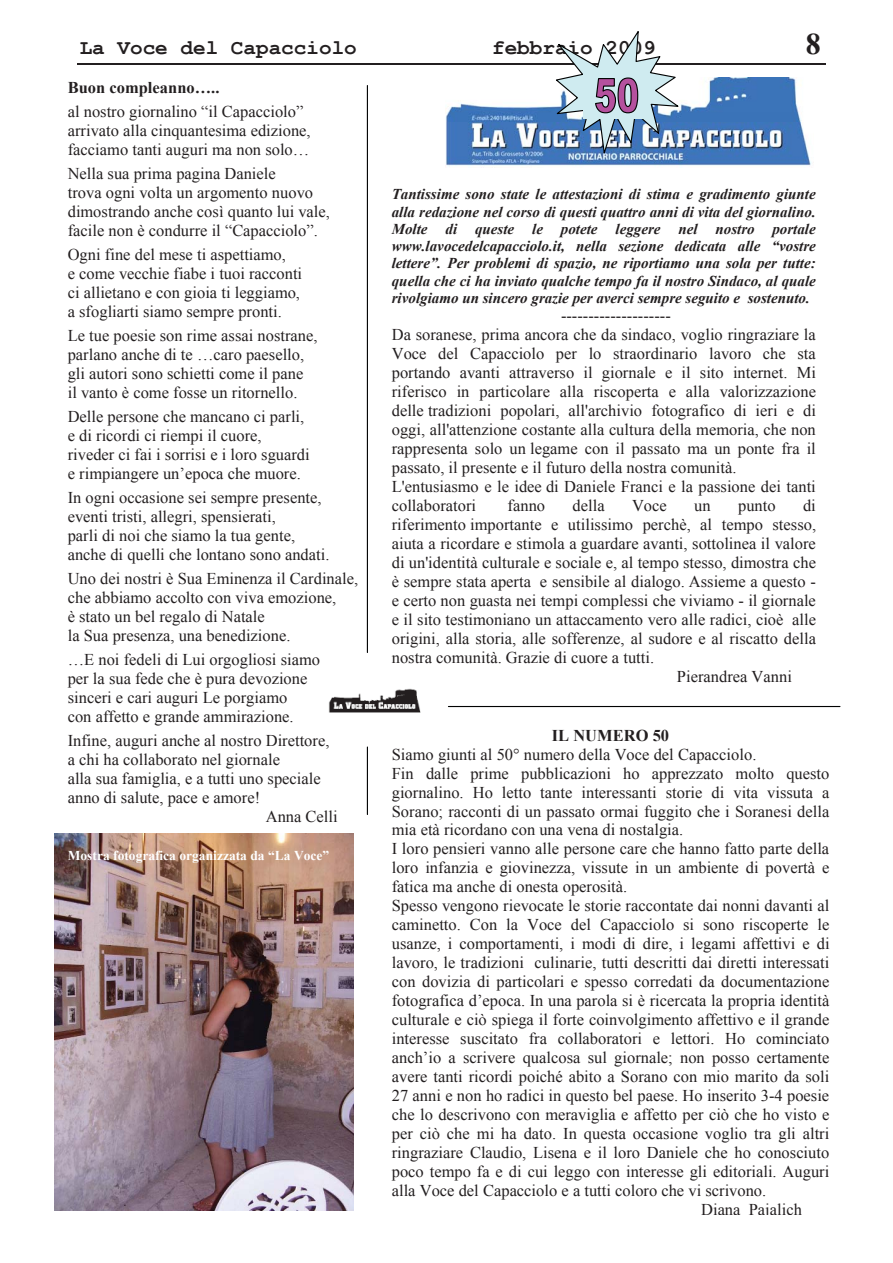
<style>
.page{position:relative;width:893px;height:1263px;background:#fff}
.page>*{position:absolute;margin:0;border:0;box-sizing:border-box;transform-origin:0 0}
.t1{font:700 30px "Times New Roman";color:#231f20}
.t2{font:700 21px "Courier New";color:#231f20}
.t3{font:16.5px/18.9px "Times New Roman";color:#231f20}
.t4{font:700 16.5px "Times New Roman";color:#231f20}
.t5{font:italic 700 15px/17.2px "Times New Roman";color:#231f20;text-align:justify}
.t6{font:700 13.5px "Times New Roman";color:#fff}
</style>
<div class="page">
<hr style="left:77px;top:63px;width:749px;height:1px;background:#231f20">
<img style="left:446px;top:77px;width:366px;height:89px">
<svg style="left:553px;top:31px;width:129px;height:127px"></svg>
<img style="left:54px;top:833px;width:300px;height:378px">
<hr style="left:367px;top:86px;width:1px;height:567px;background:#010202">
<hr style="left:448px;top:706px;width:392px;height:1px;background:#010202">
<img style="left:328px;top:688px;width:93px;height:25px">
<hr style="left:367px;top:747px;width:1px;height:68px;background:#010202">
<p class="t2" style="left:80px;top:36px;width:279px">La Voce del Capacciolo</p>
<p class="t2" style="left:492px;top:36px;width:165px">febbraio 2009</p>
<h1 class="t1" style="left:806px;top:27px;width:16px">8</h1>
<p class="t4" style="left:68px;top:78px;width:153px">Buon compleanno…..</p>
<p class="t3" style="left:68px;top:102px;width:244px">al nostro giornalino “il Capacciolo” arrivato alla cinquantesima edizione, facciamo tanti auguri ma non solo…</p>
<p class="t3" style="left:68px;top:164px;width:264px">Nella sua prima pagina Daniele<br>trova ogni volta un argomento nuovo dimostrando anche così quanto lui vale, facile non è condurre il “Capacciolo”.</p>
<p class="t3" style="left:68px;top:245px;width:236px">Ogni fine del mese ti aspettiamo,<br>e come vecchie fiabe i tuoi racconti ci allietano e con gioia ti leggiamo, a sfogliarti siamo sempre pronti.</p>
<p class="t3" style="left:68px;top:326px;width:251px">Le tue poesie son rime assai nostrane, parlano anche di te …caro paesello, gli autori sono schietti come il pane<br>il vanto è come fosse un ritornello.</p>
<p class="t3" style="left:68px;top:407px;width:244px">Delle persone che mancano ci parli, e di ricordi ci riempi il cuore, riveder ci fai i sorrisi e i loro sguardi e rimpiangere un’epoca che muore.</p>
<p class="t3" style="left:68px;top:488px;width:263px">In ogni occasione sei sempre presente, eventi tristi, allegri, spensierati,<br>parli di noi che siamo la tua gente, anche di quelli che lontano sono andati.</p>
<p class="t3" style="left:68px;top:569px;width:292px">Uno dei nostri è Sua Eminenza il Cardinale, che abbiamo accolto con viva emozione,<br>è stato un bel regalo di Natale<br>la Sua presenza, una benedizione.</p>
<p class="t3" style="left:68px;top:650px;width:254px">…E noi fedeli di Lui orgogliosi siamo per la sua fede che è pura devozione sinceri e cari auguri Le porgiamo<br>con affetto e grande ammirazione.</p>
<p class="t3" style="left:68px;top:731px;width:263px">Infine, auguri anche al nostro Direttore,</p>
<p class="t3" style="left:68px;top:750px;width:214px">a chi ha collaborato nel giornale</p>
<p class="t3" style="left:68px;top:769px;width:254px">alla sua famiglia, e a tutti uno speciale</p>
<p class="t3" style="left:68px;top:788px;width:194px">anno di salute, pace e amore!</p>
<p class="t3" style="left:266px;top:807px;width:73px">Anna Celli</p>
<p class="t6" style="left:68px;top:848px;width:263px">Mostra fotografica organizzata da “La Voce”</p>
<p class="t5" style="left:392px;top:186px;width:426px">Tantissime sono state le attestazioni di stima e gradimento giunte alla redazione nel corso di questi quattro anni di vita del giornalino.<br>Molte di queste le potete leggere nel nostro portale www.lavocedelcapacciolo.it, nella sezione dedicata alle “vostre lettere”. Per problemi di spazio, ne riportiamo una sola per tutte: quella che ci ha inviato qualche tempo fa il nostro Sindaco, al quale rivolgiamo un sincero grazie per averci sempre seguito e sostenuto.</p>
<p class="t3" style="left:392px;top:306px;width:426px;text-indent:169px">--------------------<br>Da soranese, prima ancora che da sindaco, voglio ringraziare la Voce del Capacciolo per lo straordinario lavoro che sta portando avanti attraverso il giornale e il sito internet. Mi riferisco in particolare alla riscoperta e alla valorizzazione delle tradizioni popolari, all'archivio fotografico di ieri e di oggi, all'attenzione costante alla cultura della memoria, che non rappresenta solo un legame con il passato ma un ponte fra il passato, il presente e il futuro della nostra comunità.<br>L'entusiasmo e le idee di Daniele Franci e la passione dei tanti collaboratori</p>
<p class="t3" style="left:508px;top:496px;width:39px">fanno</p>
<p class="t3" style="left:572px;top:496px;width:34px">della</p>
<p class="t3" style="left:632px;top:496px;width:36px">Voce</p>
<p class="t3" style="left:694px;top:496px;width:18px">un</p>
<p class="t3" style="left:738px;top:496px;width:39px">punto</p>
<p class="t3" style="left:803px;top:496px;width:14px">di</p>
<p class="t3" style="left:392px;top:515px;width:426px">riferimento importante e utilissimo perchè, al tempo stesso,</p>
<p class="t3" style="left:392px;top:534px;width:426px">aiuta a ricordare e stimola a guardare avanti, sottolinea il valore</p>
<p class="t3" style="left:392px;top:553px;width:426px">di un'identità culturale e sociale e, al tempo stesso, dimostra che</p>
<p class="t3" style="left:392px;top:572px;width:426px">è sempre stata aperta e sensibile al dialogo. Assieme a questo -</p>
<p class="t3" style="left:392px;top:591px;width:426px">e certo non guasta nei tempi complessi che viviamo - il giornale</p>
<p class="t3" style="left:392px;top:610px;width:426px">e il sito testimoniano un attaccamento vero alle radici, cioè alle</p>
<p class="t3" style="left:392px;top:629px;width:426px">origini, alla storia, alle sofferenze, al sudore e al riscatto della</p>
<p class="t3" style="left:392px;top:648px;width:264px">nostra comunità. Grazie di cuore a tutti.</p>
<p class="t3" style="left:677px;top:667px;width:116px">Pierandrea Vanni</p>
<p class="t4" style="left:552px;top:726px;width:119px">IL NUMERO 50</p>
<p class="t3" style="left:392px;top:745px;width:366px">Siamo giunti al 50° numero della Voce del Capacciolo.</p>
<p class="t3" style="left:392px;top:764px;width:439px">Fin dalle prime pubblicazioni ho apprezzato molto questo</p>
<p class="t3" style="left:392px;top:783px;width:439px">giornalino. Ho letto tante interessanti storie di vita vissuta a</p>
<p class="t3" style="left:392px;top:802px;width:439px">Sorano; racconti di un passato ormai fuggito che i Soranesi della</p>
<p class="t3" style="left:392px;top:820px;width:293px">mia età ricordano con una vena di nostalgia.</p>
<p class="t3" style="left:392px;top:839px;width:439px">I loro pensieri vanno alle persone care che hanno fatto parte della</p>
<p class="t3" style="left:392px;top:858px;width:439px">loro infanzia e giovinezza, vissute in un ambiente di povertà e</p>
<p class="t3" style="left:392px;top:877px;width:237px">fatica ma anche di onesta operosità.</p>
<p class="t3" style="left:392px;top:896px;width:439px">Spesso vengono rievocate le storie raccontate dai nonni davanti al</p>
<p class="t3" style="left:392px;top:915px;width:439px">caminetto. Con la Voce del Capacciolo si sono riscoperte le</p>
<p class="t3" style="left:392px;top:934px;width:439px">usanze, i comportamenti, i modi di dire, i legami affettivi e di</p>
<p class="t3" style="left:392px;top:953px;width:439px">lavoro, le tradizioni culinarie, tutti descritti dai diretti interessati</p>
<p class="t3" style="left:392px;top:972px;width:439px">con dovizia di particolari e spesso corredati da documentazione</p>
<p class="t3" style="left:392px;top:991px;width:439px">fotografica d’epoca. In una parola si è ricercata la propria identità</p>
<p class="t3" style="left:392px;top:1010px;width:439px">culturale e ciò spiega il forte coinvolgimento affettivo e il grande</p>
<p class="t3" style="left:392px;top:1029px;width:439px">interesse suscitato fra collaboratori e lettori. Ho cominciato</p>
<p class="t3" style="left:392px;top:1048px;width:439px">anch’io a scrivere qualcosa sul giornale; non posso certamente</p>
<p class="t3" style="left:392px;top:1067px;width:439px">avere tanti ricordi poiché abito a Sorano con mio marito da soli</p>
<p class="t3" style="left:392px;top:1086px;width:439px">27 anni e non ho radici in questo bel paese. Ho inserito 3-4 poesie</p>
<p class="t3" style="left:392px;top:1105px;width:439px">che lo descrivono con meraviglia e affetto per ciò che ho visto e</p>
<p class="t3" style="left:392px;top:1124px;width:439px">per ciò che mi ha dato. In questa occasione voglio tra gli altri</p>
<p class="t3" style="left:392px;top:1143px;width:439px">ringraziare Claudio, Lisena e il loro Daniele che ho conosciuto</p>
<p class="t3" style="left:392px;top:1162px;width:439px">poco tempo fa e di cui leggo con interesse gli editoriali. Auguri</p>
<p class="t3" style="left:392px;top:1181px;width:376px">alla Voce del Capacciolo e a tutti coloro che vi scrivono.</p>
<p class="t3" style="left:701px;top:1200px;width:102px">Diana Pajalich</p>
</div>
